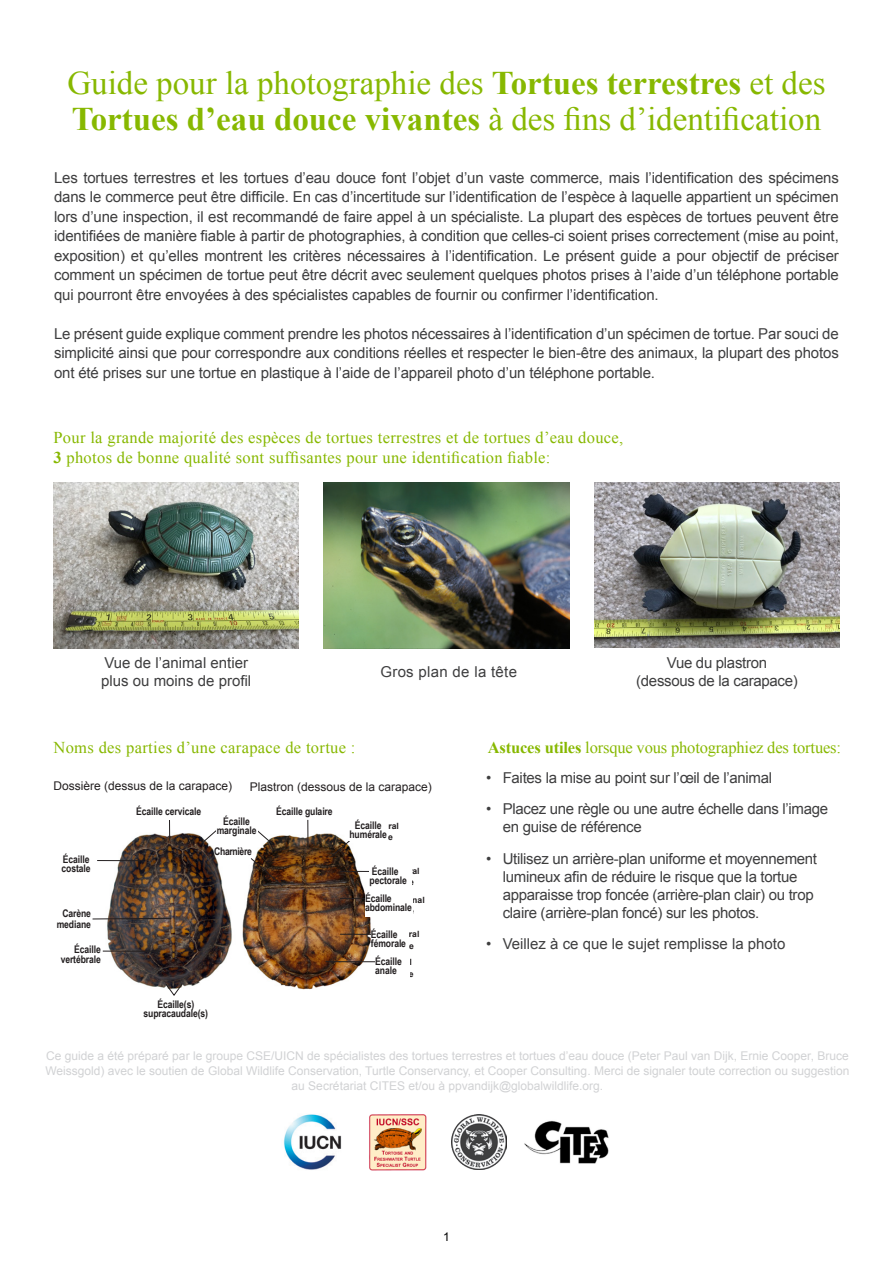
<style>
.page{position:relative;width:893px;height:1263px;background:#fff}
.page>*{position:absolute;margin:0;border:0;box-sizing:border-box;transform-origin:0 0}
.t1{font:33px/36px "Times New Roman";color:#87b800}
.t2{font:16.5px/19.5px "Times New Roman";letter-spacing:.02em;color:#87b800}
.t3{font:16.5px "Times New Roman";letter-spacing:-.01em;color:#87b800}
.t4{font:15px/19.5px "Arial";letter-spacing:-.02em;color:#3e3e3f;text-align:justify}
.t5{font:15px/18px "Arial";color:#3e3e3f}
.t6{font:15px "Arial";letter-spacing:.02em;color:#3e3e3f}
.t7{font:12px/15px "Arial";color:#d1d2d4;text-align:center}
.t8{font:12px "Arial";color:#231f20}
.t9{font:12px "Arial";color:#000}
.t10{font:700 10.5px/9px "Arial Narrow";letter-spacing:-.01em;color:#231f20}
.t11{font:700 10.5px "Arial Narrow";letter-spacing:-.03em;color:#231f20}
.t12{font:700 8.7px "Arial";color:#231f20}
.t13{font:700 8.55px/11.1px "Arial";color:#231f20;text-align:center}
.s1{font-weight:700}
</style>
<div class="page">
<img style="left:53px;top:482px;width:245px;height:166px">
<img style="left:594px;top:482px;width:245px;height:165px">
<img style="left:324px;top:482px;width:245px;height:166px">
<img style="left:524px;top:1120px;width:85px;height:44px">
<img style="left:283px;top:1114px;width:59px;height:56px">
<img style="left:369px;top:1114px;width:58px;height:57px">
<img style="left:452px;top:1115px;width:54px;height:54px">
<img style="left:101px;top:825px;width:131px;height:163px">
<img style="left:242px;top:819px;width:133px;height:170px">
<hr style="left:97px;top:860px;width:43px;height:1px;background:#231f20">
<hr style="left:103px;top:951px;width:57px;height:1px;background:#231f20">
<svg style="left:92px;top:917px;width:80px;height:3px"></svg>
<svg style="left:169px;top:820px;width:1px;height:21px"></svg>
<svg style="left:254px;top:828px;width:20px;height:17px"></svg>
<svg style="left:200px;top:828px;width:19px;height:17px"></svg>
<svg style="left:307px;top:820px;width:1px;height:29px"></svg>
<svg style="left:330px;top:830px;width:32px;height:28px"></svg>
<hr style="left:340px;top:871px;width:43px;height:1px;background:#231f20">
<hr style="left:340px;top:934px;width:43px;height:1px;background:#231f20">
<hr style="left:340px;top:898px;width:38px;height:1px;background:#231f20">
<hr style="left:326px;top:961px;width:65px;height:1px;background:#231f20">
<svg style="left:250px;top:857px;width:34px;height:30px"></svg>
<div style="left:225px;top:852px;width:25px;height:8px;background:#fff"></div>
<div style="left:216px;top:817px;width:41px;height:23px;background:#fff"></div>
<div style="left:348px;top:821px;width:40px;height:19px;background:#fff"></div>
<div style="left:370px;top:867px;width:42px;height:23px;background:#fff"></div>
<div style="left:365px;top:894px;width:47px;height:22px;background:#fff"></div>
<div style="left:371px;top:930px;width:37px;height:20px;background:#fff"></div>
<div style="left:375px;top:958px;width:35px;height:21px;background:#fff"></div>
<svg style="left:165px;top:983px;width:18px;height:13px"></svg>
<p class="t1" style="left:67px;top:65px;width:760px">Guide pour la photographie des <span class="s1">Tortues terrestres</span> et des<br><span class="s1">Tortues d’eau douce vivantes</span> à des fins d’identification</p>
<p class="t4" style="left:54px;top:168px;width:786px">Les tortues terrestres et les tortues d’eau douce font l’objet d’un vaste commerce, mais l’identification des spécimens dans le commerce peut être difficile. En cas d’incertitude sur l’identification de l’espèce à laquelle appartient un spécimen lors d’une inspection, il est recommandé de faire appel à un spécialiste. La plupart des espèces de tortues peuvent être identifiées de manière fiable à partir de photographies, à condition que celles-ci soient prises correctement (mise au point, exposition) et qu’elles montrent les critères nécessaires à l’identification. Le présent guide a pour objectif de préciser comment un spécimen de tortue peut être décrit avec seulement quelques photos prises à l’aide d’un téléphone portable qui pourront être envoyées à des spécialistes capables de fournir ou confirmer l’identification.</p>
<p class="t4" style="left:54px;top:324px;width:786px">Le présent guide explique comment prendre les photos nécessaires à l’identification d’un spécimen de tortue. Par souci de simplicité ainsi que pour correspondre aux conditions réelles et respecter le bien-être des animaux, la plupart des photos ont été prises sur une tortue en plastique à l’aide de l’appareil photo d’un téléphone portable.</p>
<p class="t2" style="left:53px;top:427px;width:571px">Pour la grande majorité des espèces de tortues terrestres et de tortues d’eau douce,<br><span class="s1">3</span> photos de bonne qualité sont suffisantes pour une identification fiable:</p>
<p class="t5" style="left:101px;top:654px;width:152px">Vue de l’animal entier plus ou moins de profil</p>
<p class="t4" style="left:667px;top:653px;width:102px">Vue du plastron</p>
<p class="t6" style="left:380px;top:661px;width:138px">Gros plan de la tête</p>
<p class="t4" style="left:636px;top:671px;width:163px">(dessous de la carapace)</p>
<p class="t2" style="left:53px;top:737px;width:304px">Noms des parties d’une carapace de tortue :</p>
<p class="t8" style="left:53px;top:777px;width:180px">Dossière (dessus de la carapace)</p>
<p class="t8" style="left:250px;top:779px;width:184px">Plastron (dessous de la carapace)</p>
<p class="t10" style="left:136px;top:806px;width:66px">Écaille cervicale</p>
<p class="t10" style="left:276px;top:806px;width:58px">Écaille gulaire</p>
<p class="t13" style="left:140px;top:807px;width:60px">Cervical scute</p>
<p class="t13" style="left:284px;top:806px;width:49px">Gular scute</p>
<p class="t10" style="left:217px;top:816px;width:41px;text-align:center">Écaille marginale</p>
<p class="t12" style="left:219px;top:818px;width:37px">Marginal</p>
<p class="t13" style="left:226px;top:830px;width:24px">scute</p>
<p class="t11" style="left:214px;top:844px;width:39px">Charnière</p>
<p class="t13" style="left:68px;top:854px;width:28px;text-align:left">Costal scute</p>
<p class="t13" style="left:225px;top:850px;width:25px">Hinge</p>
<p class="t10" style="left:62px;top:854px;width:31px">Écaille costale</p>
<p class="t10" style="left:57px;top:908px;width:36px;line-height:10.5px;text-align:center">Carène mediane</p>
<p class="t13" style="left:72px;top:913px;width:20px">Keel</p>
<p class="t13" style="left:63px;top:945px;width:39px">Vertebral scute</p>
<p class="t10" style="left:61px;top:943px;width:42px;line-height:10.5px;text-align:right">Écaille vertébrale</p>
<p class="t13" style="left:152px;top:996px;width:36px">Plastron</p>
<p class="t10" style="left:144px;top:999px;width:66px;text-align:center">Écaille(s) supracaudale(s)</p>
<p class="t10" style="left:349px;top:820px;width:39px;text-align:center">Écaille humérale</p>
<p class="t10" style="left:370px;top:866px;width:39px">Écaille pectorale</p>
<p class="t10" style="left:365px;top:893px;width:48px">Écaille abdominale</p>
<p class="t10" style="left:371px;top:929px;width:37px">Écaille fémorale</p>
<p class="t10" style="left:375px;top:957px;width:28px">Écaille anale</p>
<p class="t13" style="left:364px;top:820px;width:36px">Humeral scute</p>
<p class="t13" style="left:386px;top:865px;width:36px">Pectoral scute</p>
<p class="t13" style="left:380px;top:894px;width:46px">Abdominal scute</p>
<p class="t13" style="left:386px;top:929px;width:35px">Femoral</p>
<p class="t12" style="left:391px;top:939px;width:24px">scute</p>
<p class="t13" style="left:391px;top:957px;width:24px;text-align:left">Anal scute</p>
<p class="t3" style="left:488px;top:736px;width:355px"><span class="s1">Astuces utiles</span> lorsque vous photographiez des tortues:</p>
<p class="t4" style="left:486px;top:768px;width:287px">• Faites la mise au point sur l’œil de l’animal</p>
<p class="t4" style="left:503px;top:800px;width:327px;line-height:18px;text-indent:-16px">• Placez une règle ou une autre échelle dans l’image en guise de référence</p>
<p class="t4" style="left:503px;top:850px;width:316px;line-height:18px;text-align:left;text-indent:-16px">• Utilisez un arrière-plan uniforme et moyennement lumineux afin de réduire le risque que la tortue apparaisse trop foncée (arrière-plan clair) ou trop claire (arrière-plan foncé) sur les photos.</p>
<p class="t5" style="left:486px;top:935px;width:301px">• Veillez à ce que le sujet remplisse la photo</p>
<p class="t7" style="left:45px;top:1048px;width:805px">Ce guide a été préparé par le groupe CSE/UICN de spécialistes des tortues terrestres et tortues d’eau douce (Peter Paul van Dijk, Ernie Cooper, Bruce<br>Weissgold) avec le soutien de Global Wildlife Conservation, Turtle Conservancy, et Cooper Consulting. Merci de signaler toute correction ou suggestion au Secrétariat CITES et/ou à ppvandijk@globalwildlife.org.</p>
<p class="t9" style="left:443px;top:1229px;width:8px">1</p>
</div>
